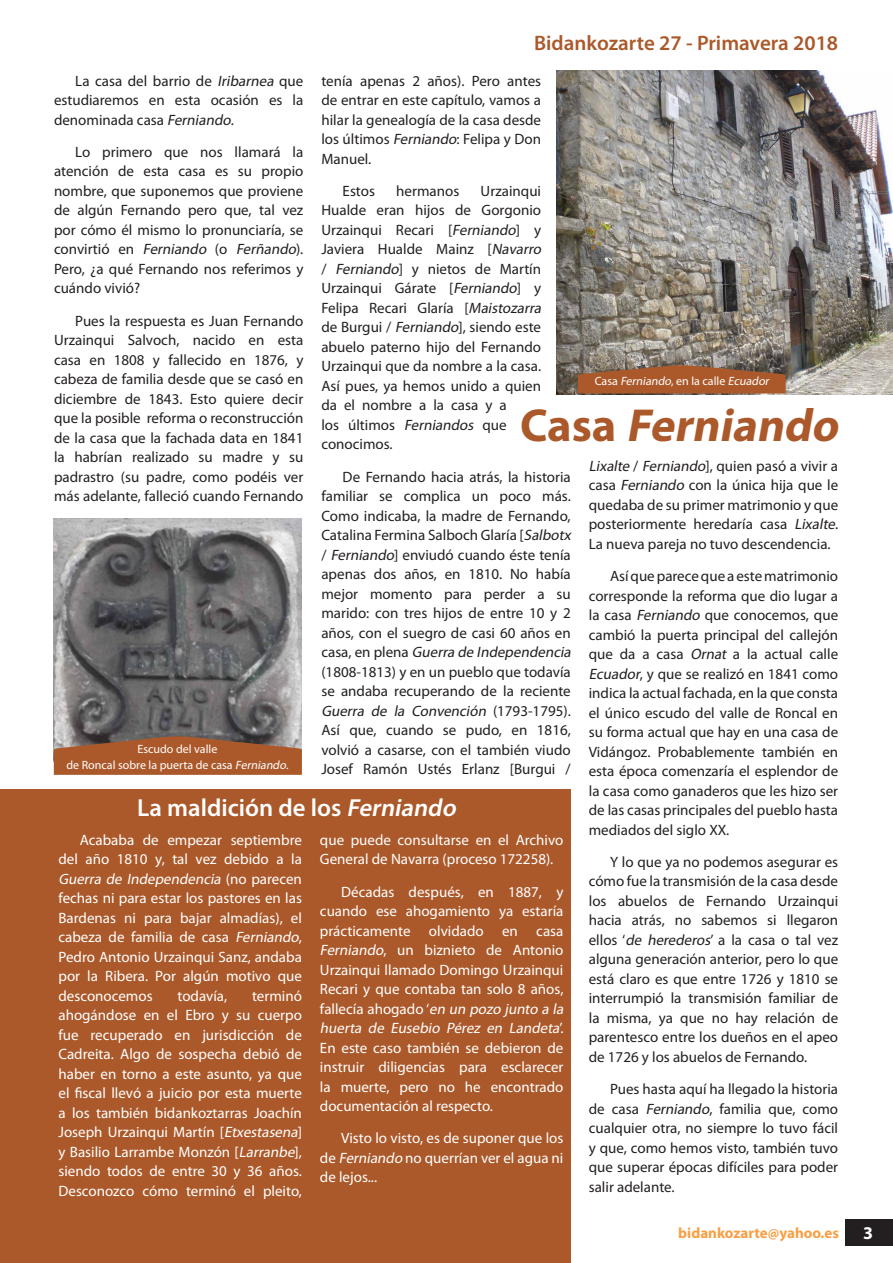
<style>
.page{position:relative;width:893px;height:1263px;background:#fff}
.page>*{position:absolute;margin:0;border:0;box-sizing:border-box;transform-origin:0 0}
.Head_2{font:italic 700 46.5px "Myriad Pro";color:#ab592a}
.Head_2_reverse{font:600 24.75px "Myriad Pro";color:#fff}
.Subheading{font:600 21px "Myriad Pro";color:#ab592a}
.t1{font:700 18px "Myriad Pro";color:#fff}
.Body{font:15px/19.5px "Myriad Pro";color:#231f20;text-align:justify}
.Body-2{font:15px/19.5px "Myriad Pro";color:#fff;text-align:justify}
.t2{font:700 15px "Myriad Pro";color:#f89f44}
.t3{font:12px "Myriad Pro";color:#fff}
.t4{font:italic 12px "Myriad Pro";color:#fff}
.s1{font-style:italic}
.s2{font-style:normal}
</style>
<div class="page">
<img style="left:54px;top:519px;width:248px;height:217px">
<img style="left:557px;top:70px;width:336px;height:324px">
<img style="left:0;top:1135px;width:1px;height:128px">
<div style="left:846px;top:1219px;width:47px;height:26px;background:#231f20"></div>
<svg style="left:578px;top:365px;width:208px;height:28px;background:#a05b32"></svg>
<div style="left:1px;top:789px;width:570px;height:473px;background:#ab592a"></div>
<svg style="left:54px;top:736px;width:248px;height:39px;background:#a25d36"></svg>
<p class="Subheading" style="left:534px;top:29px;width:306px">Bidankozarte 27 - Primavera 2018</p>
<p class="Body" style="left:54px;top:71px;width:251px;text-indent:21px">La casa del barrio de <span class="s1">Iribarnea</span> que estudiaremos en esta ocasión es la denominada casa <span class="s1">Ferniando</span>.</p>
<p class="Body" style="left:54px;top:142px;width:251px;text-indent:21px">Lo primero que nos llamará la atención de esta casa es su propio nombre, que suponemos que proviene de algún Fernando pero que, tal vez por cómo él mismo lo pronunciaría, se co nvi rt i ó e n <span class="s1">Ferniando</span> (o <span class="s1">Ferñando</span>) .<br>Pero, ¿a qué Fernando nos referimos y cuándo vivió?</p>
<p class="Body" style="left:54px;top:311px;width:251px;text-indent:21px">Pues la respuesta es Juan Fernando Urzainqui Salvoch, nacido en esta casa en 1808 y fallecido en 1876, y cabeza de familia desde que se casó en diciembre de 1843. Esto quiere decir que la posible reforma o reconstrucción de la casa que la fachada data en 1841 la habrían realizado su madre y su padrastro (su padre, como podéis ver más adelante, falleció cuando Fernando</p>
<p class="Body" style="left:321px;top:71px;width:221px">tenía apenas 2 años). Pero antes de entrar en este capítulo, vamos a hilar la genealogía de la casa desde los últimos <span class="s1">Ferniando</span>: Felipa y Don Manuel.</p>
<p class="Body" style="left:343px;top:181px;width:34px">Estos</p>
<p class="Body" style="left:396px;top:181px;width:65px">hermanos</p>
<p class="Body" style="left:321px;top:181px;width:224px;text-align:left;text-indent:159px">Urzainqui<br>Hualde eran hijos de Gorgonio<br>Urzainqui Recari [<span class="s1">Ferniando</span>] y<br>Javiera Hualde Mainz [<span class="s1">Navarro </span>/ <span class="s1">Ferniando</span>] y nietos de Martín<br>Urzainqui Gárate [<span class="s1">Ferniando</span>] y<br>Felipa Recari Glaría [<span class="s1">Maistozarra </span>de Burgui / <span class="s1">Ferniando</span>], siendo este abuelo paterno hijo del Fernando<br>Urzainqui que da nombre a la casa.<br>Así pues, ya hemos unido a quien da el nombre a la casa y a<br>los últimos <span class="s1">Ferniandos</span> que conocimos.</p>
<p class="Body" style="left:321px;top:467px;width:254px;text-align:left;text-indent:21px">De Fernando hacia atrás, la historia familiar se complica un poco más.<br>Como indicaba, la madre de Fernando, Catalina Fermina Salboch Glaría [<span class="s1">Salbotx </span>/ <span class="s1">Ferniando</span>] enviudó cuando éste tenía apenas dos años, en 1810. No había mejor momento para perder a su marido: con tres hijos de entre 10 y 2 años, con el suegro de casi 60 años en c a s a , e n p l e n a <span class="s1">Guerra de Independencia </span>(1808-1813) y en un pueblo que todavía se andaba recuperando de la reciente <span class="s1">Guerra de la Convención</span> ( 1 7 9 3 - 1 7 9 5 ) .<br>Así que, cuando se pudo, en 1816, volvió a casarse, con el también viudo Josef Ramón Ustés Erlanz [Burgui /</p>
<p class="Body" style="left:589px;top:456px;width:251px"><span class="s1">Lixalte</span> / <span class="s1">Ferniando</span>] , q u i e n pa s ó a vi vi r a casa <span class="s1">Ferniando</span> con la única hija que le quedaba de su primer matrimonio y que posteriormente heredaría casa <span class="s1">Lixalte</span>.<br>La nueva pareja no tuvo descendencia.</p>
<p class="t4" style="left:595px;top:373px;width:178px"><span class="s2">C a s a</span> Ferniando<span class="s2">, e n l a c a l l e</span> Ecuador</p>
<p class="Head_2" style="left:520px;top:395px;width:329px"><span class="s2">C a s a</span> Ferniando</p>
<p class="Body" style="left:589px;top:566px;width:251px;text-indent:21px">Así que parece que a este matrimonio corresponde la reforma que dio lugar a la casa <span class="s1">Ferniando</span> que conocemos, que cambió la puerta principal del callejón que da a casa <span class="s1">Ornat</span> a la actual calle <span class="s1">Ecuador</span>, y que se realizó en 1841 como indica la actual fachada, en la que consta el único escudo del valle de Roncal en su forma actual que hay en una casa de Vidángoz. Probablemente también en esta época comenzaría el esplendor de la casa como ganaderos que les hizo ser de las casas principales del pueblo hasta mediados del siglo XX.</p>
<p class="Body" style="left:589px;top:852px;width:251px;text-indent:21px">Y lo que ya no podemos asegurar es cómo fue la transmisión de la casa desde los abuelos de Fernando Urzainqui hacia atrás, no sabemos si llegaron ellos ‘<span class="s1">de herederos</span>’ a la casa o tal vez alguna generación anterior, pero lo que está claro es que entre 1726 y 1810 se interrumpió la transmisión familiar de la misma, ya que no hay relación de parentesco entre los dueños en el apeo de 1726 y los abuelos de Fernando.</p>
<p class="Body" style="left:589px;top:1079px;width:251px;text-indent:21px">Pues hasta aquí ha llegado la historia de casa <span class="s1">Ferniando</span>, familia que, como cualquier otra, no siempre lo tuvo fácil y que, como hemos visto, también tuvo que superar épocas difíciles para poder salir adelante.</p>
<p class="t2" style="left:678px;top:1223px;width:162px">bidankozarte@yahoo.es</p>
<p class="t1" style="left:863px;top:1221px;width:11px">3</p>
<p class="t3" style="left:138px;top:741px;width:81px">Escudo del valle</p>
<p class="t3" style="left:66px;top:758px;width:224px">de Roncal sobre la puerta de casa <span class="s1">Ferniando</span>.</p>
<p class="Head_2_reverse" style="left:137px;top:792px;width:325px">La maldición de los <span class="s1">Ferniando</span></p>
<p class="Body-2" style="left:58px;top:830px;width:245px;text-indent:21px">Acababa de empezar septiembre del año 1810 y, tal vez debido a la <span class="s1">Guerra de Independencia</span> ( n o p a re c e n fechas ni para estar los pastores en las Bardenas ni para bajar almadías), el cabeza de familia de casa <span class="s1">Ferniando</span>, Pedro Antonio Urzainqui Sanz, andaba por la Ribera. Por algún motivo que desconocemos</p>
<p class="Body-2" style="left:320px;top:830px;width:245px">que puede consultarse en el Archivo<br>General de Navarra (proceso 172258).</p>
<p class="Body-2" style="left:320px;top:881px;width:248px;text-align:left;text-indent:21px">Décadas después, en 1887, y cuando ese ahogamiento ya estaría prácticamente olvidado en casa <span class="s1">Ferniando</span>, un biznieto de Antonio Urzainqui llamado Domingo Urzainqui Recari y que contaba tan solo 8 años, fallecía ahogado ‘<span class="s1">en un pozo junto a la huerta de Eusebio Pérez en Landeta</span>’.<br>En este caso también se debieron de instruir diligencias para esclarecer la muerte, pero no he encontrado documentación al respecto.</p>
<p class="Body-2" style="left:320px;top:1128px;width:245px;text-indent:21px">Visto lo visto, es de suponer que los de <span class="s1">Ferniando</span> no querrían ver el agua ni de lejos...</p>
<p class="Body-2" style="left:177px;top:986px;width:51px">todavía,</p>
<p class="Body-2" style="left:58px;top:986px;width:245px;text-indent:194px">terminó ahogándose en el Ebro y su cuerpo fue recuperado en jurisdicción de Cadreita. Algo de sospecha debió de haber en torno a este asunto, ya que el fiscal llevó a juicio por esta muerte a los también bidankoztarras Joachín Joseph Urzainqui Martín [<span class="s1">Etxestasena</span>] y Basilio Larrambe Monzón [<span class="s1">Larranbe</span>], siendo todos de entre 30 y 36 años.<br>Desconozco cómo terminó el pleito,</p>
</div>
